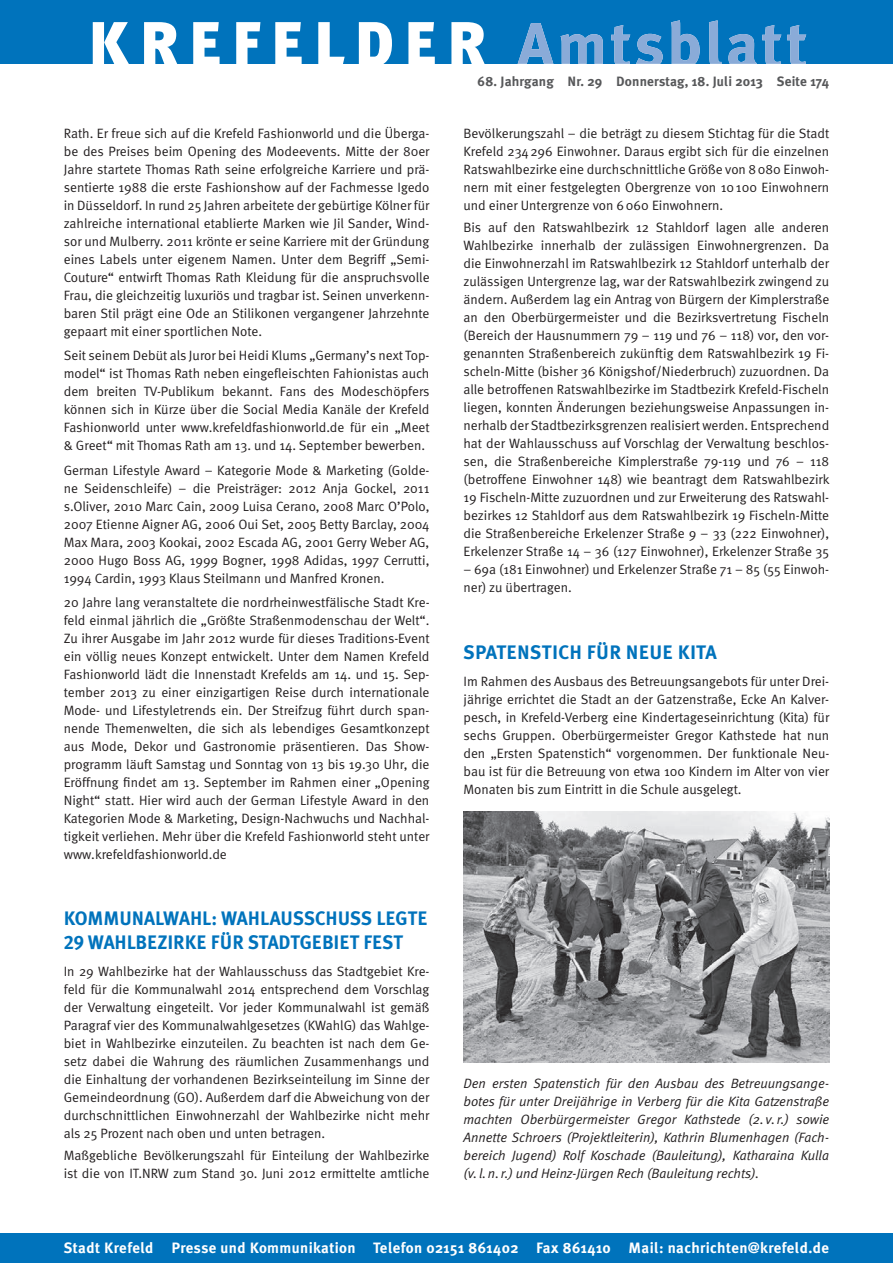
<style>
.page{position:relative;width:893px;height:1263px;background:#fff}
.page>*{position:absolute;margin:0;border:0;box-sizing:border-box;transform-origin:0 0}
.t1{font:700 19.5px/24px "Meta Plus";color:#0073bc}
.t2{font:700 15px "Meta Plus";letter-spacing:.025em;color:#fff}
.t3{font:13.5px/18px "Meta Normal";color:#231f20;text-align:justify}
.t4{font:italic 13.5px/18px "Meta Normal";color:#231f20;text-align:justify}
.t5{font:700 13.5px "Meta Plus";letter-spacing:.01em;color:#57585a}
.s1{font-family:"Meta Plus Bold Caps";font-weight:400}
</style>
<div class="page">
<div style="left:0;top:0;width:893px;height:64px;background:#0073bc"></div>
<svg style="left:93px;top:22px;width:392px;height:42px"></svg>
<svg style="left:517px;top:20px;width:289px;height:44px"></svg>
<div style="left:0;top:1233px;width:893px;height:30px;background:#0073bc"></div>
<img style="left:463px;top:812px;width:366px;height:251px">
<p class="t3" style="left:64px;top:124px;width:367px">Rath. Er freue sich auf die Krefeld Fashionworld und die Überga&shy;be des Preises beim Opening des Modeevents. Mitte der 80er Jahre startete Thomas Rath seine erfolgreiche Karriere und prä&shy;sentierte 1988 die erste Fashionshow auf der Fachmesse Igedo in Düsseldorf. In rund 25 Jahren arbeitete der gebürtige Kölner für zahlreiche international etablierte Marken wie Jil Sander, Wind&shy;sor und Mulberry. 2011 krönte er seine Karriere mit der Gründung eines Labels unter eigenem Namen. Unter dem Begriff „Semi-Couture“ entwirft Thomas Rath Kleidung für die anspruchsvolle Frau, die gleichzeitig luxuriös und tragbar ist. Seinen unverkenn&shy;baren Stil prägt eine Ode an Stilikonen vergangener Jahrzehnte gepaart mit einer sportlichen Note.</p>
<p class="t3" style="left:64px;top:347px;width:367px">Seit seinem Debüt als Juror bei Heidi Klums „Germany’s next Top&shy;model“ ist Thomas Rath neben eingefleischten Fahionistas auch dem breiten TV-Publikum bekannt. Fans des Modeschöpfers können sich in Kürze über die Social Media Kanäle der Krefeld Fashionworld unter www.krefeldfashionworld.de für ein „Meet &amp; Greet“ mit Thomas Rath am 13. und 14. September bewerben.</p>
<p class="t3" style="left:64px;top:461px;width:367px">German Lifestyle Award – Kategorie Mode &amp; Marketing (Golde&shy;ne Seidenschleife) – die Preisträger: 2012 Anja Gockel, 2011 s.Oliver, 2010 Marc Cain, 2009 Luisa Cerano, 2008 Marc O’Polo, 2007 Etienne Aigner AG, 2006 Oui Set, 2005 Betty Barclay, 2004<br>Max Mara, 2003 Kookai, 2002 Escada AG, 2001 Gerry Weber AG, 2000 Hugo Boss AG, 1999 Bogner, 1998 Adidas, 1997 Cerrutti, 1994 Cardin, 1993 Klaus Steilmann und Manfred Kronen.</p>
<p class="t3" style="left:64px;top:593px;width:367px">20 Jahre lang veranstaltete die nordrheinwestfälische Stadt Kre&shy;feld einmal jährlich die „Größte Straßenmodenschau der Welt“.<br>Zu ihrer Ausgabe im Jahr 2012 wurde für dieses Traditions-Event ein völlig neues Konzept entwickelt. Unter dem Namen Krefeld Fashionworld lädt die Innenstadt Krefelds am 14. und 15. Sep&shy;tember 2013 zu einer einzigartigen Reise durch internationale Mode- und Lifestyletrends ein. Der Streifzug führt durch span&shy;nende Themenwelten, die sich als lebendiges Gesamtkonzept aus Mode, Dekor und Gastronomie präsentieren. Das Show&shy;programm läuft Samstag und Sonntag von 13 bis 19.30 Uhr, die Eröffnung findet am 13. September im Rahmen einer „Opening Night“ statt. Hier wird auch der German Lifestyle Award in den Kategorien Mode &amp; Marketing, Design-Nachwuchs und Nachhal&shy;tigkeit verliehen. Mehr über die Krefeld Fashionworld steht unter www.krefeldfashionworld.de</p>
<h1 class="t1" style="left:64px;top:908px;width:365px">KOMMUNALWAHL: WAHLAUSSCHUSS LEGTE<br><span class="s1">29</span> WAHLBEZIRKE FÜR STADTGEBIET FEST</h1>
<p class="t3" style="left:64px;top:962px;width:367px">In 29 Wahlbezirke hat der Wahlausschuss das Stadtgebiet Kre&shy;feld für die Kommunalwahl 2014 entsprechend dem Vorschlag der Verwaltung eingeteilt. Vor jeder Kommunalwahl ist gemäß Paragraf vier des Kommunalwahlgesetzes (KWahlG) das Wahlge&shy;biet in Wahlbezirke einzuteilen. Zu beachten ist nach dem Ge&shy;setz dabei die Wahrung des räumlichen Zusammenhangs und die Einhaltung der vorhandenen Bezirkseinteilung im Sinne der Gemeindeordnung (GO). Außerdem darf die Abweichung von der durchschnittlichen Einwohnerzahl der Wahlbezirke nicht mehr als 25 Prozent nach oben und unten betragen.</p>
<p class="t3" style="left:64px;top:1146px;width:367px">Maßgebliche Bevölkerungszahl für Einteilung der Wahlbezirke ist die von IT.NRW zum Stand 30. Juni 2012 ermittelte amtliche</p>
<p class="t5" style="left:477px;top:76px;width:353px">68. Jahrgang Nr. 29 Donnerstag, 18. Juli 2013 Seite 174</p>
<p class="t3" style="left:463px;top:124px;width:367px">Bevölkerungszahl – die beträgt zu diesem Stichtag für die Stadt Krefeld 234 296 Einwohner. Daraus ergibt sich für die einzelnen Ratswahlbezirke eine durchschnittliche Größe von 8 080 Einwoh&shy;nern mit einer festgelegten Obergrenze von 10 100 Einwohnern und einer Untergrenze von 6 060 Einwohnern.</p>
<p class="t3" style="left:463px;top:219px;width:368px">Bis auf den Ratswahlbezirk 12 Stahldorf lagen alle anderen Wahlbezirke innerhalb der zulässigen Einwohnergrenzen. Da die Einwohnerzahl im Ratswahlbezirk 12 Stahldorf unterhalb der zulässigen Untergrenze lag, war der Ratswahlbezirk zwingend zu ändern. Außerdem lag ein Antrag von Bürgern der Kimplerstraße an den Oberbürgermeister und die Bezirksvertretung Fischeln (Bereich der Hausnummern 79 – 119 und 76 – 118) vor, den vor&shy;genannten Straßenbereich zukünftig dem Ratswahlbezirk 19 Fi&shy;scheln-Mitte (bisher 36 Königshof/Niederbruch) zuzuordnen. Da alle betroffenen Ratswahlbezirke im Stadtbezirk Krefeld-Fischeln liegen, konnten Änderungen beziehungsweise Anpassungen in&shy;nerhalb der Stadtbezirksgrenzen realisiert werden. Entsprechend hat der Wahlausschuss auf Vorschlag der Verwaltung beschlos&shy;sen, die Straßenbereiche Kimplerstraße 79-119 und 76 – 118 (betroffene Einwohner 148) wie beantragt dem Ratswahlbezirk 19 Fischeln-Mitte zuzuordnen und zur Erweiterung des Ratswahl&shy;bezirkes 12 Stahldorf aus dem Ratswahlbezirk 19 Fischeln-Mitte die Straßenbereiche Erkelenzer Straße 9 – 33 (222 Einwohner), Erkelenzer Straße 14 – 36 (127 Einwohner), Erkelenzer Straße 35</p>
<p class="t3" style="left:463px;top:561px;width:367px">– 69a (181 Einwohner) und Erkelenzer Straße 71 – 85 (55 Einwoh&shy;ner) zu übertragen.</p>
<h1 class="t1" style="left:463px;top:642px;width:255px">SPATENSTICH FÜR NEUE KITA</h1>
<p class="t3" style="left:463px;top:672px;width:367px">Im Rahmen des Ausbaus des Betreuungsangebots für unter Drei&shy;jährige errichtet die Stadt an der Gatzenstraße, Ecke An Kalver&shy;pesch, in Krefeld-Verberg eine Kindertageseinrichtung (Kita) für sechs Gruppen. Oberbürgermeister Gregor Kathstede hat nun den „Ersten Spatenstich“ vorgenommen. Der funktionale Neu&shy;bau ist für die Betreuung von etwa 100 Kindern im Alter von vier Monaten bis zum Eintritt in die Schule ausgelegt.</p>
<p class="t4" style="left:463px;top:1074px;width:367px">Den ersten Spatenstich für den Ausbau des Betreuungsange&shy;botes für unter Dreijährige in Verberg für die Kita Gatzenstraße machten Oberbürgermeister Gregor Kathstede (2. v. r.) sowie Annette Schroers (Projektleiterin), Kathrin Blumenhagen (Fach&shy;bereich Jugend) Rolf Koschade (Bauleitung), Katharaina Kulla (v. l. n. r.) und Heinz-Jürgen Rech (Bauleitung rechts).</p>
<p class="t2" style="left:64px;top:1242px;width:767px">Stadt Krefeld Presse und Kommunikation Telefon 02151 861402 Fax 861410 Mail: nachrichten@krefeld.de</p>
</div>
